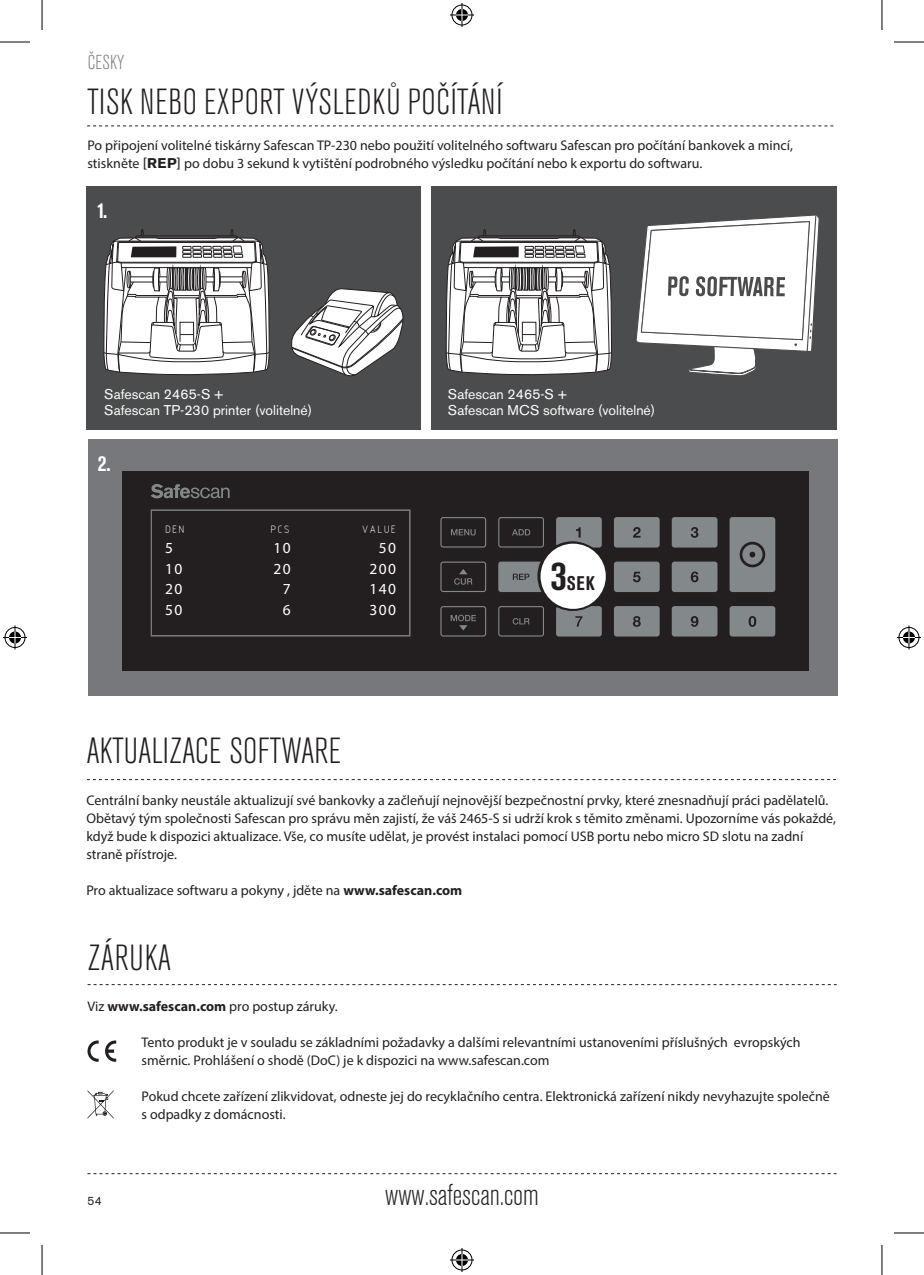
<style>
.page{position:relative;width:924px;height:1275px;background:#fff}
.page>*{position:absolute;margin:0;border:0;box-sizing:border-box;transform-origin:0 0}
.t1{font:700 condensed 41px "Akzidenz Grotesk Pro";color:#231f20}
.t2{font:300 condensed 36px "Akzidenz Grotesk Pro";letter-spacing:.02em;color:#231f20}
.t3{font:300 condensed 36px "Akzidenz Grotesk BE";color:#231f20}
.t4{font:300 condensed 30px "Akzidenz Grotesk BE";color:#231f20}
.t5{font:700 condensed 22px "Akzidenz Grotesk BE";color:#fff}
.t6{font:300 condensed 20px "Akzidenz Grotesk Pro";letter-spacing:.01em;color:#808285}
.t7{font:700 condensed 19.6px "Akzidenz Grotesk BE";color:#231f20}
.t8{font:15.4px/20.8px "Myriad Pro";letter-spacing:.1em;color:#fff;text-align:justify}
.t9{font:14px/18px "Myriad Pro";color:#231f20}
.t10{font:14px/16px "Akzidenz Grotesk BE";color:#fff}
.t11{font:12px "Akzidenz Grotesk BE";color:#231f20}
.t12{font:10.8px "SW Isop 3";letter-spacing:.1em;color:#fff}
.s1{font-family:"Akzidenz Grotesk BE"}
.s2{font-family:"Akzidenz Grotesk BE";font-weight:700}
.s3{font-size:19.6px}
.s4{font-weight:700}
</style>
<div class="page">
<svg style="left:87px;top:1173px;width:749px;height:1px"></svg>
<svg style="left:87px;top:779px;width:748px;height:1px"></svg>
<svg style="left:87px;top:984px;width:749px;height:1px"></svg>
<svg style="left:87px;top:1040px;width:12px;height:21px"></svg>
<svg style="left:105px;top:1040px;width:11px;height:21px"></svg>
<svg style="left:87px;top:1090px;width:27px;height:28px"></svg>
<svg style="left:87px;top:125px;width:746px;height:1px"></svg>
<div style="left:87px;top:186px;width:333px;height:244px;background:#4b4c4d"></div>
<div style="left:431px;top:186px;width:405px;height:244px;background:#4b4c4d"></div>
<div style="left:88px;top:439px;width:748px;height:256px;background:#76787b"></div>
<svg style="left:291px;top:288px;width:113px;height:89px"></svg>
<svg style="left:636px;top:215px;width:183px;height:161px"></svg>
<svg style="left:103px;top:229px;width:167px;height:146px;background:#bdbdbd"></svg>
<svg style="left:445px;top:229px;width:167px;height:146px;background:#bdbdbd"></svg>
<div style="left:122px;top:471px;width:686px;height:199px;background:#231f20"></div>
<svg style="left:151px;top:484px;width:78px;height:14px"></svg>
<div style="left:498px;top:561px;width:45px;height:31px;background:#83888a;border-radius:3px"></div>
<svg style="left:440px;top:517px;width:46px;height:30px"></svg>
<svg style="left:498px;top:517px;width:45px;height:30px"></svg>
<svg style="left:512px;top:573px;width:17px;height:7px"></svg>
<svg style="left:498px;top:606px;width:45px;height:30px"></svg>
<div style="left:556px;top:517px;width:45px;height:30px;background:#83888a;border-radius:3px"></div>
<svg style="left:576px;top:527px;width:4px;height:10px"></svg>
<svg style="left:556px;top:606px;width:45px;height:30px"></svg>
<div style="left:613px;top:517px;width:46px;height:30px;background:#83888a;border-radius:3px"></div>
<div style="left:613px;top:606px;width:46px;height:30px;background:#83888a;border-radius:3px"></div>
<svg style="left:633px;top:527px;width:7px;height:10px"></svg>
<svg style="left:613px;top:561px;width:46px;height:31px"></svg>
<svg style="left:633px;top:616px;width:7px;height:11px"></svg>
<div style="left:671px;top:517px;width:46px;height:30px;background:#83888a;border-radius:3px"></div>
<svg style="left:690px;top:527px;width:8px;height:11px"></svg>
<svg style="left:671px;top:561px;width:46px;height:31px"></svg>
<svg style="left:671px;top:606px;width:46px;height:30px"></svg>
<div style="left:729px;top:517px;width:46px;height:75px;background:#83888a;border-radius:3px"></div>
<svg style="left:739px;top:542px;width:25px;height:25px"></svg>
<svg style="left:729px;top:606px;width:46px;height:30px"></svg>
<svg style="left:440px;top:561px;width:46px;height:31px"></svg>
<svg style="left:440px;top:606px;width:46px;height:30px"></svg>
<div style="left:153px;top:512px;width:255px;height:123px;background:#231f20"></div>
<div style="left:539px;top:542px;width:67px;height:68px;background:#fff;border-radius:50%"></div>
<div style="left:538px;top:541px;width:69px;height:70px;border:2px solid #231f20;border-radius:50%"></div>
<hr style="left:0;top:42px;width:30px;height:1px;background:#000">
<hr style="left:893px;top:42px;width:30px;height:1px;background:#000">
<hr style="left:0;top:1232px;width:30px;height:1px;background:#000">
<hr style="left:893px;top:1232px;width:30px;height:1px;background:#000">
<hr style="left:42px;top:0;width:1px;height:30px;background:#000">
<hr style="left:42px;top:1245px;width:1px;height:30px;background:#000">
<hr style="left:881px;top:0;width:1px;height:30px;background:#000">
<hr style="left:881px;top:1245px;width:1px;height:30px;background:#000">
<svg style="left:450px;top:3px;width:24px;height:24px"></svg>
<svg style="left:450px;top:1248px;width:24px;height:24px"></svg>
<svg style="left:3px;top:625px;width:24px;height:24px"></svg>
<svg style="left:897px;top:625px;width:23px;height:24px"></svg>
<h3 class="t6" style="left:88px;top:49px;width:38px">ČESKY</h3>
<h2 class="t2" style="left:88px;top:78px;width:416px">TISK NEBO EXPORT VÝSLEDKŮ POČÍTÁNÍ</h2>
<p class="t9" style="left:87px;top:136px;width:706px">Po připojení volitelné tiskárny Safescan TP-230 nebo použití volitelného softwaru Safescan pro počítání bankovek a mincí, stiskněte <span class="s1">[</span><span class="s2">REP</span><span class="s1">]</span> po dobu 3 sekund k vytištění podrobného výsledku počítání nebo k exportu do softwaru.</p>
<h3 class="t5" style="left:97px;top:198px;width:12px">1.</h3>
<p class="t10" style="left:104px;top:386px;width:209px">Safescan 2465-S +<br>Safescan TP-230 printer (volitelné)</p>
<p class="t10" style="left:447px;top:386px;width:209px">Safescan 2465-S +<br>Safescan MCS software (volitelné)</p>
<h3 class="t5" style="left:98px;top:450px;width:14px">2.</h3>
<p class="t12" style="left:165px;top:522px;width:21px">DEN</p>
<p class="t12" style="left:270px;top:522px;width:21px">PCS</p>
<p class="t12" style="left:361px;top:522px;width:36px">VALUE</p>
<p class="t8" style="left:165px;top:537px;width:9px">5</p>
<p class="t8" style="left:273px;top:537px;width:19px">10</p>
<p class="t8" style="left:369px;top:537px;width:28px;text-indent:9px">50<br>200<br>140</p>
<p class="t8" style="left:165px;top:558px;width:19px">10</p>
<p class="t8" style="left:273px;top:558px;width:19px">20</p>
<p class="t8" style="left:165px;top:578px;width:19px">20</p>
<p class="t8" style="left:283px;top:578px;width:9px">7</p>
<p class="t8" style="left:165px;top:599px;width:19px">50</p>
<p class="t8" style="left:283px;top:599px;width:9px">6</p>
<p class="t8" style="left:369px;top:599px;width:28px">300</p>
<h1 class="t1" style="left:550px;top:549px;width:46px">3 <span class="s3">K</span></h1>
<h3 class="t7" style="left:567px;top:572px;width:29px">SEC</h3>
<h2 class="t3" style="left:86px;top:731px;width:256px">AKTUALIZACE SOFTWARE</h2>
<p class="t9" style="left:86px;top:790px;width:750px">Centrální banky neustále aktualizují své bankovky a začleňují nejnovější bezpečnostní prvky, které znesnadňují práci padělatelů.<br>Obětavý tým společnosti Safescan pro správu měn zajistí, že váš 2465-S si udrží krok s těmito změnami. Upozorníme vás pokaždé, když bude k dispozici aktualizace. Vše, co musíte udělat, je provést instalaci pomocí USB portu nebo micro SD slotu na zadní straně přístroje.</p>
<p class="t9" style="left:86px;top:880px;width:377px">Pro aktualizace softwaru a pokyny , jděte na <span class="s4">www.safescan.com</span></p>
<h2 class="t2" style="left:88px;top:934px;width:85px">ZÁRUKA</h2>
<p class="t9" style="left:87px;top:997px;width:251px">Viz <span class="s4">www.safescan.com</span> pro postup záruky.</p>
<p class="t9" style="left:141px;top:1033px;width:660px">Tento produkt je v souladu se základními požadavky a dalšími relevantními ustanoveními příslušných evropských směrnic. Prohlášení o shodě (DoC) je k dispozici na www.safescan.com</p>
<p class="t9" style="left:141px;top:1087px;width:689px">Pokud chcete zařízení zlikvidovat, odneste jej do recyklačního centra. Elektronická zařízení nikdy nevyhazujte společně s odpadky z domácnosti.</p>
<p class="t11" style="left:87px;top:1193px;width:16px">54</p>
<h3 class="t4" style="left:385px;top:1178px;width:155px">www.safescan.com</h3>
</div>
